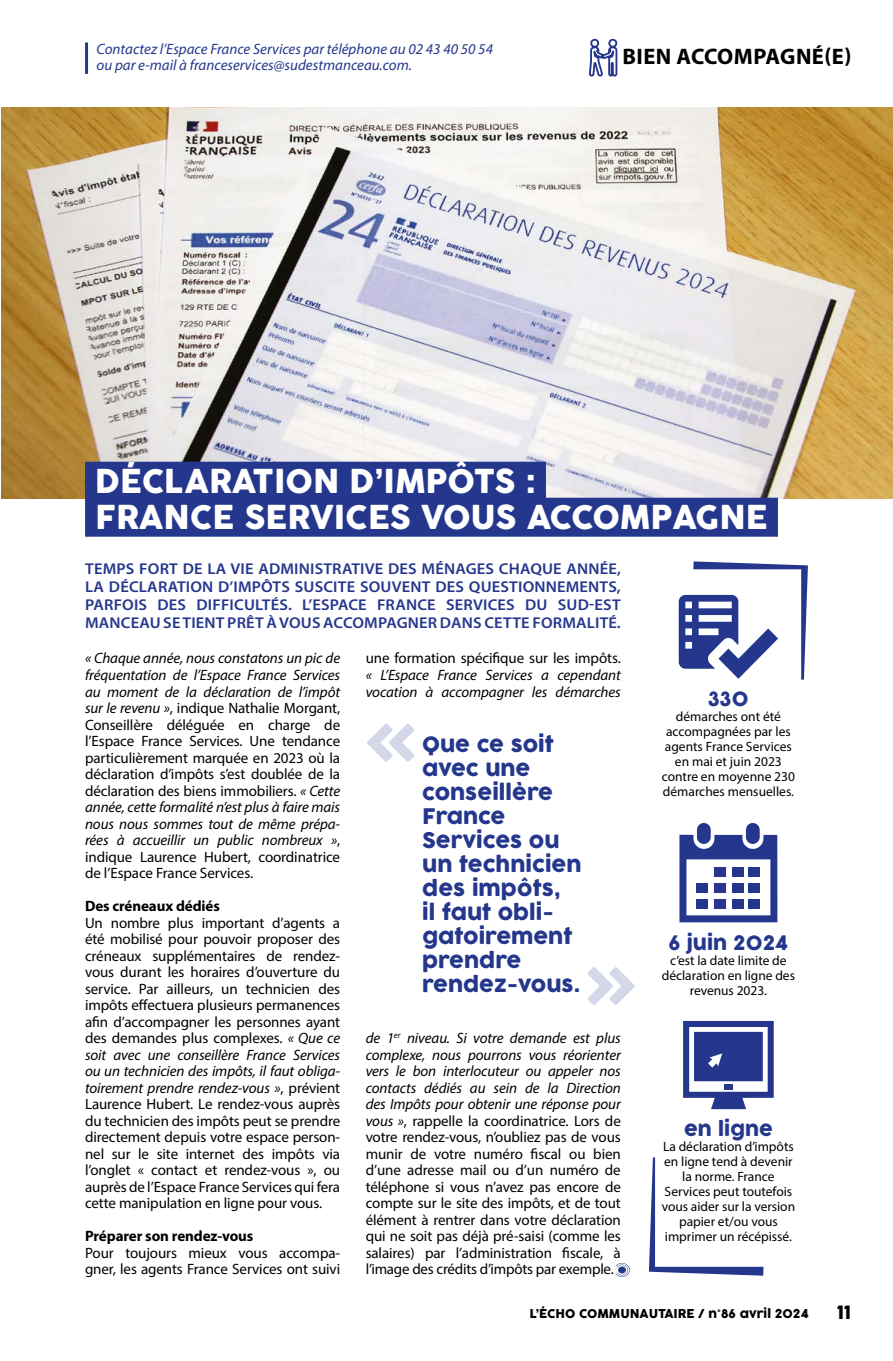
<style>
.page{position:relative;width:893px;height:1361px;background:#fff}
.page>*{position:absolute;margin:0;border:0;box-sizing:border-box;transform-origin:0 0}
.t1{font:32.25px/36px "COCOGOOSE";color:#fff}
.t2{font:700 22.5px "Myriad Pro";letter-spacing:.02em;color:#000}
.t3{font:21px/24px "COCOGOOSE";color:#25378d}
.t4{font:19.5px "COCOGOOSE";color:#25378d}
.t5{font:18px "COCOGOOSE";color:#000}
.t6{font:600 15.6px/18px "Myriad Pro";letter-spacing:.01em;color:#25378d;text-align:justify;scale:1.05 1}
.t7{font:15px/16.5px "Myriad Pro";letter-spacing:-.005em;color:#000;text-align:justify}
.t8{font:italic 15px/16.5px "Myriad Pro";color:#25378d}
.t9{font:italic 15px/16.5px "Myriad Pro";letter-spacing:-.005em;color:#000}
.t10{font:700 15px "Myriad Pro";letter-spacing:-.005em;color:#000}
.t11{font:13.5px/15px "Myriad Pro";color:#000;text-align:center}
.t12{font:12px "COCOGOOSE";color:#000}
.s1{font-style:italic}
</style>
<div class="page">
<img style="left:1px;top:107px;width:892px;height:391px">
<svg style="left:589px;top:38px;width:29px;height:39px"></svg>
<svg style="left:649px;top:1157px;width:114px;height:118px"></svg>
<svg style="left:615px;top:1263px;width:15px;height:14px"></svg>
<hr style="left:85px;top:43px;width:3px;height:31px;background:#25378d">
<svg style="left:588px;top:967px;width:47px;height:38px"></svg>
<svg style="left:367px;top:723px;width:47px;height:39px"></svg>
<div style="left:85px;top:462px;width:461px;height:39px;background:#25378d"></div>
<div style="left:85px;top:498px;width:693px;height:39px;background:#25378d"></div>
<div style="left:746px;top:823px;width:14px;height:21px;background:#25378d;border-radius:7px"></div>
<svg style="left:679px;top:835px;width:98px;height:87px"></svg>
<div style="left:697px;top:823px;width:14px;height:21px;background:#25378d;border-radius:7px"></div>
<div style="left:714px;top:867px;width:11px;height:9px;background:#25378d"></div>
<div style="left:732px;top:867px;width:11px;height:9px;background:#25378d"></div>
<div style="left:749px;top:867px;width:11px;height:9px;background:#25378d"></div>
<div style="left:714px;top:883px;width:11px;height:10px;background:#25378d"></div>
<div style="left:732px;top:883px;width:11px;height:10px;background:#25378d"></div>
<div style="left:749px;top:883px;width:11px;height:10px;background:#25378d"></div>
<div style="left:714px;top:899px;width:11px;height:10px;background:#25378d"></div>
<div style="left:697px;top:883px;width:11px;height:10px;background:#25378d"></div>
<div style="left:697px;top:899px;width:11px;height:10px;background:#25378d"></div>
<div style="left:732px;top:899px;width:11px;height:10px;background:#25378d"></div>
<div style="left:749px;top:899px;width:11px;height:10px;background:#25378d"></div>
<svg style="left:679px;top:561px;width:129px;height:119px"></svg>
<svg style="left:683px;top:1021px;width:91px;height:88px"></svg>
<div style="left:724px;top:1083px;width:8px;height:6px;background:#25378d"></div>
<p class="t8" style="left:97px;top:40px;width:398px">Contactez l’Espace France Services par téléphone au 02 43 40 50 54 ou par e-mail à franceservices@sudestmanceau.com.</p>
<h2 class="t2" style="left:622px;top:41px;width:231px">BIEN ACCOMPAGNÉ(E)</h2>
<h1 class="t1" style="left:95px;top:464px;width:674px">DÉCLARATION D’IMPÔTS :<br>FRANCE SERVICES VOUS ACCOMPAGNE</h1>
<p class="t6" style="left:85px;top:559px;width:512px">TEMPS FORT DE LA VIE ADMINISTRATIVE DES MÉNAGES CHAQUE ANNÉE, LA DÉCLARATION D’IMPÔTS SUSCITE SOUVENT DES QUESTIONNEMENTS, PARFOIS DES DIFFICULTÉS. L’ESPACE FRANCE SERVICES DU SUD-EST MANCEAU SE TIENT PRÊT À VOUS ACCOMPAGNER DANS CETTE FORMALITÉ.</p>
<p class="t7" style="left:85px;top:650px;width:257px"><span class="s1">« Chaque année, nous constatons un pic de fréquentation de l’Espace France Services au moment de la déclaration de l’impôt sur le revenu »</span>, indique Nathalie Morgant, Conseillère déléguée en charge de l’Espace France Services. Une tendance particulièrement marquée en 2023 où la déclaration d’impôts s’est doublée de la déclaration des biens immobiliers. <span class="s1">« Cette année, cette formalité n’est plus à faire mais nous nous sommes tout de même prépa&shy;rées à accueillir un public nombreux »</span>, indique Laurence Hubert, coordinatrice de l’Espace France Services.</p>
<p class="t10" style="left:85px;top:896px;width:136px">Des créneaux dédiés</p>
<p class="t7" style="left:85px;top:914px;width:257px">Un nombre plus important d’agents a été mobilisé pour pouvoir proposer des créneaux supplémentaires de rendez&shy;vous durant les horaires d’ouverture du service. Par ailleurs, un technicien des impôts effectuera plusieurs permanences afin d’accompagner les personnes ayant des demandes plus complexes. <span class="s1">« Que ce soit avec une conseillère France Services ou un technicien des impôts, il faut obliga&shy;toirement prendre rendez-vous »</span>, prévient Laurence Hubert. Le rendez-vous auprès du technicien des impôts peut se prendre directement depuis votre espace person&shy;nel sur le site internet des impôts via l’onglet « contact et rendez-vous », ou auprès de l’Espace France Services qui fera cette manipulation en ligne pour vous.</p>
<p class="t10" style="left:85px;top:1226px;width:170px">Préparer son rendez-vous</p>
<p class="t7" style="left:85px;top:1244px;width:257px">Pour toujours mieux vous accompa&shy;gner, les agents France Services ont suivi</p>
<p class="t7" style="left:366px;top:650px;width:257px">une formation spécifique sur les impôts.</p>
<p class="t9" style="left:366px;top:666px;width:257px">« L’Espace France Services a cependant vocation à accompagner les démarches</p>
<h3 class="t3" style="left:422px;top:733px;width:161px">Que ce soit avec une conseillère<br>France<br>Services ou un technicien des impôts,<br>il faut obli&shy;gatoirement prendre rendez-vous.</h3>
<p class="t7" style="left:366px;top:1029px;width:257px"><span class="s1">de 1</span><sup>er</sup> <span class="s1">niveau. Si votre demande est plus complexe, nous pourrons vous réorienter vers le bon interlocuteur ou appeler nos contacts dédiés au sein de la Direction des Impôts pour obtenir une réponse pour vous »</span>, rappelle la coordinatrice. Lors de votre rendez-vous, n’oubliez pas de vous munir de votre numéro fiscal ou bien d’une adresse mail ou d’un numéro de téléphone si vous n’avez pas encore de compte sur le site des impôts, et de tout élément à rentrer dans votre déclaration qui ne soit pas déjà pré-saisi (comme les salaires) par l’administration fiscale, à l’image des crédits d’impôts par exemple.</p>
<h3 class="t4" style="left:708px;top:684px;width:42px">330</h3>
<p class="t11" style="left:662px;top:709px;width:135px">démarches ont été accompagnées par les agents France Services en mai et juin 2023 contre en moyenne 230 démarches mensuelles.</p>
<h3 class="t4" style="left:669px;top:928px;width:121px">6 juin 2024</h3>
<p class="t11" style="left:662px;top:952px;width:135px">c’est la date limite de déclaration en ligne des revenus 2023.</p>
<h3 class="t4" style="left:684px;top:1114px;width:90px">en ligne</h3>
<p class="t11" style="left:662px;top:1139px;width:135px">La déclaration d’impôts en ligne tend à devenir la norme. France<br>Services peut toutefois vous aider sur la version papier et/ou vous imprimer un récépissé.</p>
<p class="t12" style="left:530px;top:1305px;width:280px">L’ÉCHO COMMUNAUTAIRE / n°86 avril 2024</p>
<p class="t5" style="left:837px;top:1298px;width:15px">11</p>
</div>
